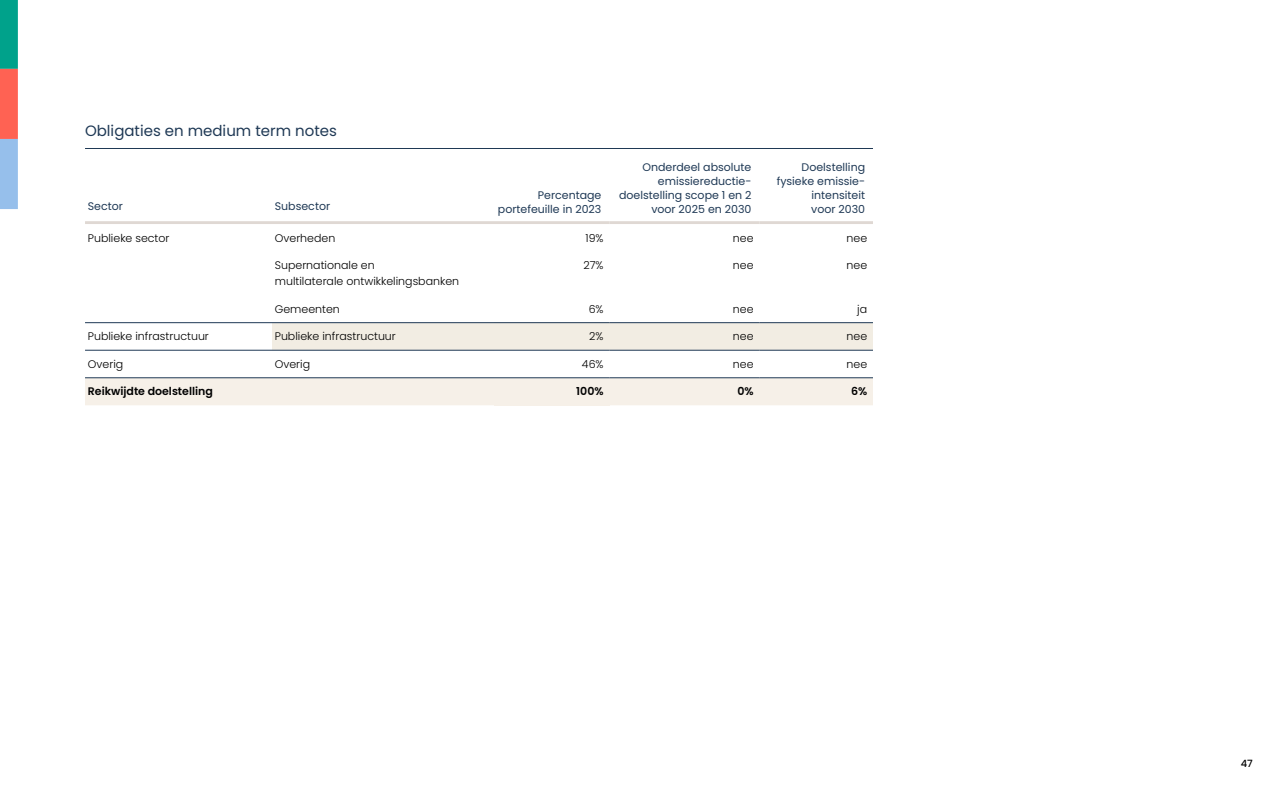
<style>
.page{position:relative;width:1280px;height:800px;background:#fff}
.page>*{position:absolute;margin:0;border:0;box-sizing:border-box;transform-origin:0 0}
.t1{font:15px "Poppins";color:#1f3955}
.t2{font:300 11px/16px "Poppins";color:#000}
.t3{font:11px/14px "Poppins";color:#1f3955;text-align:right}
.t4{font:600 11px "Poppins";color:#000}
.t5{font:500 10px "Poppins";color:#000}
</style>
<div class="page">
<svg style="left:0;top:0;width:18px;height:209px;background:#889699"></svg>
<svg style="left:272px;top:323px;width:601px;height:27px;background:#eee9e0"></svg>
<div style="left:494px;top:323px;width:115px;height:27px;background:#f2ede3"></div>
<div style="left:85px;top:379px;width:788px;height:26px;background:#f6f0e8"></div>
<div style="left:494px;top:378px;width:115px;height:27px;background:#f6f0e8"></div>
<hr style="left:85px;top:322px;width:187px;height:1px;background:#1f3955">
<hr style="left:272px;top:322px;width:222px;height:1px;background:#1f3955">
<hr style="left:494px;top:322px;width:115px;height:1px;background:#1f3955">
<hr style="left:494px;top:350px;width:115px;height:1px;background:#1f3955">
<hr style="left:494px;top:378px;width:115px;height:1px;background:#1f3955">
<hr style="left:609px;top:322px;width:150px;height:1px;background:#1f3955">
<hr style="left:609px;top:350px;width:150px;height:1px;background:#1f3955">
<hr style="left:609px;top:378px;width:150px;height:1px;background:#1f3955">
<hr style="left:759px;top:322px;width:114px;height:1px;background:#1f3955">
<hr style="left:759px;top:350px;width:114px;height:1px;background:#1f3955">
<hr style="left:759px;top:378px;width:114px;height:1px;background:#1f3955">
<hr style="left:85px;top:350px;width:187px;height:1px;background:#1f3955">
<hr style="left:272px;top:350px;width:222px;height:1px;background:#1f3955">
<hr style="left:85px;top:378px;width:187px;height:1px;background:#1f3955">
<hr style="left:272px;top:378px;width:222px;height:1px;background:#1f3955">
<hr style="left:85px;top:221px;width:187px;height:3px;background:#dfd8d3">
<hr style="left:272px;top:221px;width:222px;height:3px;background:#dfd8d3">
<hr style="left:494px;top:221px;width:115px;height:3px;background:#dfd8d3">
<hr style="left:609px;top:221px;width:150px;height:3px;background:#dfd8d3">
<hr style="left:759px;top:221px;width:114px;height:3px;background:#dfd8d3">
<hr style="left:85px;top:148px;width:788px;height:1px;background:#1f3955">
<h1 class="t1" style="left:85px;top:122px;width:253px">Obligaties en medium term notes</h1>
<p class="t3" style="left:88px;top:199px;width:37px">Sector</p>
<p class="t3" style="left:275px;top:199px;width:57px">Subsector</p>
<p class="t3" style="left:498px;top:188px;width:105px">Percentage portefeuille in 2023</p>
<p class="t3" style="left:619px;top:160px;width:134px">Onderdeel absolute emissiereductie&shy;doelstelling scope 1 en 2 voor 2025 en 2030</p>
<p class="t3" style="left:777px;top:160px;width:90px">Doelstelling fysieke emissie&shy;intensiteit<br>voor 2030</p>
<p class="t2" style="left:88px;top:230px;width:83px">Publieke sector</p>
<p class="t2" style="left:275px;top:230px;width:62px">Overheden</p>
<p class="t2" style="left:586px;top:230px;width:20px">19%</p>
<p class="t2" style="left:733px;top:230px;width:22px">nee</p>
<p class="t2" style="left:847px;top:230px;width:22px">nee</p>
<p class="t2" style="left:275px;top:257px;width:186px">Supernationale en<br>multilaterale ontwikkelingsbanken</p>
<p class="t2" style="left:583px;top:257px;width:22px">27%</p>
<p class="t2" style="left:733px;top:257px;width:22px">nee</p>
<p class="t2" style="left:847px;top:257px;width:22px">nee</p>
<p class="t2" style="left:275px;top:301px;width:67px">Gemeenten</p>
<p class="t2" style="left:589px;top:301px;width:16px">6%</p>
<p class="t2" style="left:733px;top:301px;width:22px">nee</p>
<p class="t2" style="left:857px;top:301px;width:11px">ja</p>
<p class="t2" style="left:88px;top:328px;width:123px">Publieke infrastructuur</p>
<p class="t2" style="left:275px;top:328px;width:123px">Publieke infrastructuur</p>
<p class="t2" style="left:589px;top:328px;width:16px">2%</p>
<p class="t2" style="left:733px;top:328px;width:22px">nee</p>
<p class="t2" style="left:847px;top:328px;width:22px">nee</p>
<p class="t2" style="left:88px;top:356px;width:37px">Overig</p>
<p class="t2" style="left:275px;top:356px;width:37px">Overig</p>
<p class="t2" style="left:582px;top:356px;width:23px">46%</p>
<p class="t2" style="left:733px;top:356px;width:22px">nee</p>
<p class="t2" style="left:847px;top:356px;width:22px">nee</p>
<p class="t4" style="left:88px;top:385px;width:127px">Reikwijdte doelstelling</p>
<p class="t4" style="left:576px;top:385px;width:29px">100%</p>
<p class="t4" style="left:737px;top:385px;width:18px">0%</p>
<p class="t4" style="left:851px;top:385px;width:18px">6%</p>
<p class="t5" style="left:1241px;top:758px;width:14px">47</p>
</div>
